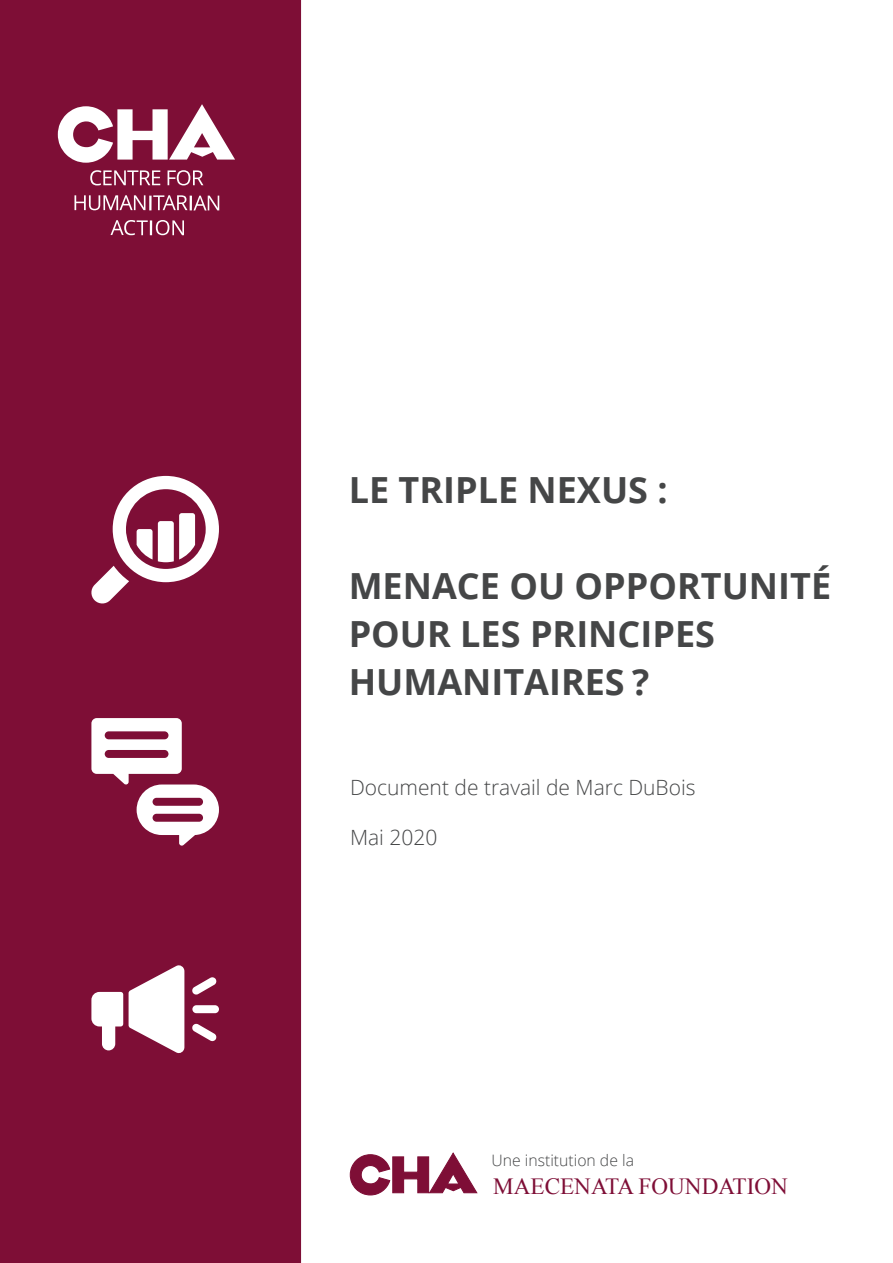
<style>
.page{position:relative;width:893px;height:1263px;background:#fff}
.page>*{position:absolute;margin:0;border:0;box-sizing:border-box;transform-origin:0 0}
.t1{font:700 36px/48px "Open Sans";color:#454647}
.Kapitelüberschrift_20pt{font:23.1px "Times New Roman";color:#7e0e36}
.t2{font:300 21px "Open Sans";color:#454647}
.t3{font:300 15.75px "Open Sans";color:#454647}
</style>
<div class="page">
<div style="left:0;top:0;width:301px;height:1263px;background:#7e0e36"></div>
<svg style="left:90px;top:170px;width:70px;height:15px"></svg>
<svg style="left:168px;top:170px;width:35px;height:15px"></svg>
<svg style="left:74px;top:195px;width:71px;height:15px"></svg>
<svg style="left:111px;top:220px;width:73px;height:15px"></svg>
<svg style="left:58px;top:104px;width:177px;height:59px"></svg>
<svg style="left:90px;top:476px;width:129px;height:128px"></svg>
<svg style="left:91px;top:718px;width:128px;height:128px"></svg>
<svg style="left:129px;top:964px;width:55px;height:90px"></svg>
<svg style="left:91px;top:992px;width:32px;height:58px"></svg>
<div style="left:192px;top:1005px;width:27px;height:8px;background:#fff;border-radius:4px"></div>
<svg style="left:192px;top:977px;width:25px;height:18px"></svg>
<svg style="left:192px;top:1023px;width:25px;height:19px"></svg>
<hr style="left:149px;top:196px;width:3px;height:14px;background:#fff">
<svg style="left:153px;top:195px;width:66px;height:15px"></svg>
<svg style="left:349px;top:1152px;width:129px;height:44px"></svg>
<p class="t1" style="left:349px;top:465px;width:320px">LE TRIPLE NEXUS :</p>
<p class="t1" style="left:349px;top:561px;width:484px">MENACE OU OPPORTUNITÉ</p>
<p class="t1" style="left:349px;top:609px;width:368px">POUR LES PRINCIPES<br>HUMANITAIRES ?</p>
<p class="t2" style="left:350px;top:773px;width:347px">Document de travail de Marc DuBois</p>
<p class="t2" style="left:350px;top:823px;width:89px">Mai 2020</p>
<p class="t3" style="left:492px;top:1150px;width:144px">Une institution de la</p>
<p class="Kapitelüberschrift_20pt" style="left:493px;top:1171px;width:296px">MAECENATA FOUNDATION</p>
</div>
